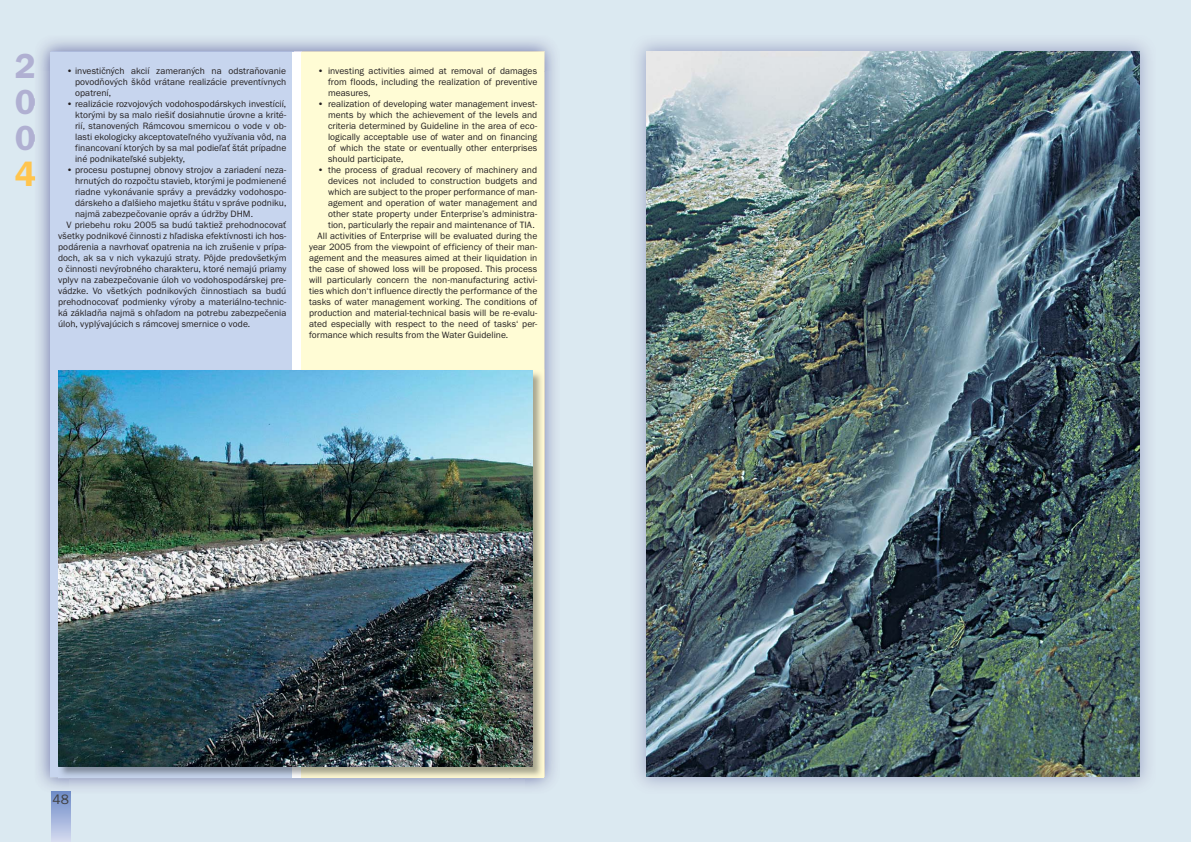
<style>
.page{position:relative;width:1191px;height:842px;background:#fff}
.page>*{position:absolute;margin:0;border:0;box-sizing:border-box;transform-origin:0 0}
.t1{font:600 36px/36px "Franklin Gothic Itc TCE";color:#b0b0d2;text-align:justify}
.t2{font:600 36px "Franklin Gothic Itc TCE";color:#ffc54e}
.t3{font:14px "Franklin Gothic Itc TCE";color:#404041}
.t4{font:9.5px/11px "Franklin Gothic Itc TCE";color:#231f20;text-align:justify}
</style>
<div class="page">
<svg style="left:0;top:0;width:595px;height:842px;background:#d7e4ee"></svg>
<div style="left:51px;top:794px;width:20px;height:48px;background:linear-gradient(to bottom,#718ec9,#d3d9ef)"></div>
<svg style="left:51px;top:793px;width:20px;height:1px"></svg>
<div style="left:595px;top:0;width:596px;height:842px;background:#dbe9f1"></div>
<img style="left:524px;top:71px;width:35px;height:718px">
<img style="left:51px;top:791px;width:20px;height:2px">
<img style="left:293px;top:51px;width:9px;height:2px">
<img style="left:51px;top:51px;width:242px;height:2px">
<div style="left:50px;top:53px;width:242px;height:724px;background:#c7d5ee"></div>
<div style="left:301px;top:52px;width:242px;height:726px;background:#fffcd5"></div>
<img style="left:58px;top:778px;width:452px;height:1px">
<img style="left:58px;top:370px;width:486px;height:408px">
<img style="left:59px;top:371px;width:473px;height:396px">
<img style="left:646px;top:51px;width:494px;height:726px">
<h1 class="t1" style="left:15px;top:51px;width:23px">2<br>0<br>0</h1>
<h1 class="t2" style="left:15px;top:160px;width:23px">4</h1>
<p class="t4" style="left:75px;top:66px;width:213px;text-indent:-8px">• investičných akcií zameraných na odstraňovanie povodňových škôd vrátane realizácie preventívnych opatrení,</p>
<p class="t4" style="left:75px;top:99px;width:213px;text-indent:-8px">• realizácie rozvojových vodohospodárskych investícií, ktorými by sa malo riešiť dosiahnutie úrovne a krité&shy;rií, stanovených Rámcovou smernicou o vode v ob&shy;lasti ekologicky akceptovateľného využívania vôd, na financovaní ktorých by sa mal podieľať štát prípadne iné podnikateľské subjekty,</p>
<p class="t4" style="left:67px;top:165px;width:221px">• procesu postupnej obnovy strojov a zariadení neza-</p>
<p class="t4" style="left:75px;top:176px;width:213px">hrnutých do rozpočtu stavieb, ktorými je podmienené</p>
<p class="t4" style="left:75px;top:187px;width:213px">riadne vykonávanie správy a prevádzky vodohospo-</p>
<p class="t4" style="left:75px;top:198px;width:213px">dárskeho a ďalšieho majetku štátu v správe podniku,</p>
<p class="t4" style="left:75px;top:209px;width:179px">najmä zabezpečovanie opráv a údržby DHM.</p>
<p class="t4" style="left:67px;top:220px;width:221px">V priebehu roku 2005 sa budú taktiež prehodnocovať</p>
<p class="t4" style="left:58px;top:231px;width:230px">všetky podnikové činnosti z hľadiska efektívnosti ich hos-</p>
<p class="t4" style="left:58px;top:242px;width:230px">podárenia a navrhovať opatrenia na ich zrušenie v prípa-</p>
<p class="t4" style="left:58px;top:253px;width:230px">doch, ak sa v nich vykazujú straty. Pôjde predovšetkým</p>
<p class="t4" style="left:58px;top:264px;width:230px">o činnosti nevýrobného charakteru, ktoré nemajú priamy</p>
<p class="t4" style="left:58px;top:275px;width:230px">vplyv na zabezpečovanie úloh vo vodohospodárskej pre-</p>
<p class="t4" style="left:58px;top:286px;width:230px">vádzke. Vo všetkých podnikových činnostiach sa budú</p>
<p class="t4" style="left:58px;top:297px;width:230px">prehodnocovať podmienky výroby a materiálno-technic-</p>
<p class="t4" style="left:58px;top:308px;width:230px">ká základňa najmä s ohľadom na potrebu zabezpečenia</p>
<p class="t4" style="left:58px;top:319px;width:194px">úloh, vyplývajúcich s rámcovej smernice o vode.</p>
<p class="t4" style="left:328px;top:66px;width:211px;text-indent:-10px">• investing activities aimed at removal of damages from floods, including the realization of preventive measures,</p>
<p class="t4" style="left:328px;top:99px;width:211px;text-indent:-10px">• realization of developing water management invest&shy;ments by which the achievement of the levels and criteria determined by Guideline in the area of eco&shy;logically acceptable use of water and on financing of which the state or eventually other enterprises should participate,</p>
<p class="t4" style="left:317px;top:165px;width:221px">• the process of gradual recovery of machinery and</p>
<p class="t4" style="left:328px;top:176px;width:211px">devices not included to construction budgets and</p>
<p class="t4" style="left:328px;top:187px;width:211px">which are subject to the proper performance of man-</p>
<p class="t4" style="left:328px;top:198px;width:211px">agement and operation of water management and</p>
<p class="t4" style="left:328px;top:209px;width:211px">other state property under Enterprise’s administra-</p>
<p class="t4" style="left:328px;top:220px;width:208px">tion, particularly the repair and maintenance of TIA.</p>
<p class="t4" style="left:317px;top:231px;width:221px">All activities of Enterprise will be evaluated during the</p>
<p class="t4" style="left:309px;top:242px;width:230px">year 2005 from the viewpoint of efficiency of their man-</p>
<p class="t4" style="left:309px;top:253px;width:230px">agement and the measures aimed at their liquidation in</p>
<p class="t4" style="left:309px;top:264px;width:230px">the case of showed loss will be proposed. This process</p>
<p class="t4" style="left:309px;top:275px;width:230px">will particularly concern the non-manufacturing activi-</p>
<p class="t4" style="left:309px;top:286px;width:230px">ties which don‘t influence directly the performance of the</p>
<p class="t4" style="left:309px;top:297px;width:230px">tasks of water management working. The conditions of</p>
<p class="t4" style="left:309px;top:308px;width:230px">production and material-technical basis will be re-evalu-</p>
<p class="t4" style="left:309px;top:319px;width:230px">ated especially with respect to the need of tasks‘ per-</p>
<p class="t4" style="left:309px;top:330px;width:201px">formance which results from the Water Guideline.</p>
<h2 class="t3" style="left:52px;top:794px;width:18px">48</h2>
</div>
